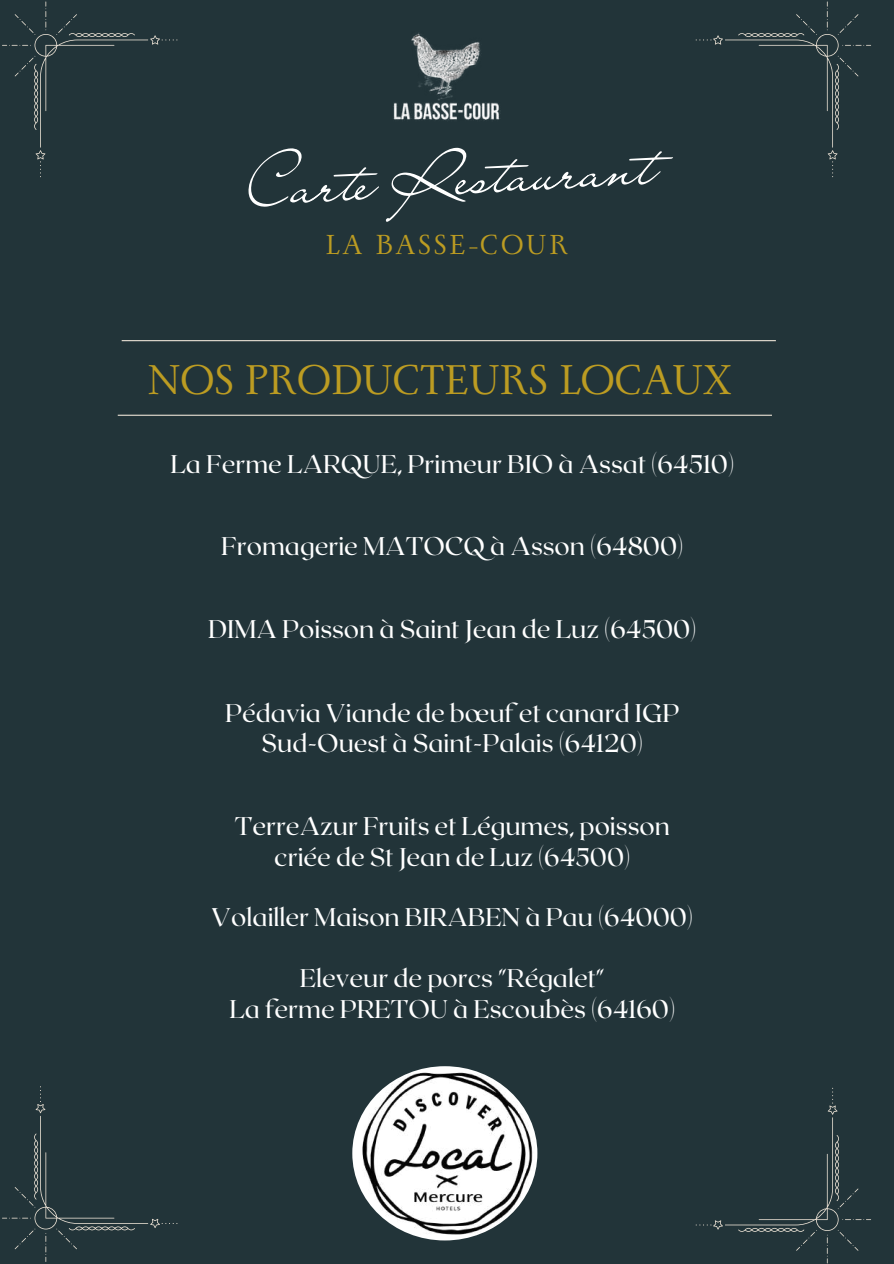
<style>
.page{position:relative;width:894px;height:1264px;background:#fff}
.page>*{position:absolute;margin:0;border:0;box-sizing:border-box;transform-origin:0 0}
.t1{font:61.8px "Liana";color:#fff}
.t2{font:46.35px "Monterchi Serif";color:#bc9c22}
.t3{font:30.6px "Monterchi Serif";letter-spacing:.09em;color:#bc9c22}
.t4{font:25.5px/30.3px "Roxborough CF";color:#fff;text-align:center}
</style>
<div class="page">
<div style="left:0;top:0;width:893px;height:1263px;background:#223439"></div>
<img style="left:393px;top:33px;width:107px;height:88px">
<svg style="left:2px;top:2px;width:175px;height:175px"></svg>
<svg style="left:2px;top:1086px;width:175px;height:175px"></svg>
<svg style="left:695px;top:1087px;width:175px;height:176px"></svg>
<svg style="left:695px;top:2px;width:175px;height:175px"></svg>
<hr style="left:118px;top:414px;width:653px;height:2px;background:#eae1d4">
<hr style="left:122px;top:340px;width:653px;height:1px;background:#eae1d4">
<img style="left:352px;top:1066px;width:186px;height:175px">
<h1 class="t1" style="left:245px;top:146px;width:412px;rotate:-3deg">Carte Restaurant</h1>
<p class="t3" style="left:325px;top:230px;width:244px">LA BASSE-COUR</p>
<h2 class="t2" style="left:147px;top:357px;width:585px">NOS PRODUCTEURS LOCAUX</h2>
<p class="t4" style="left:170px;top:447px;width:565px">La Ferme LARQUE, Primeur BIO à Assat (64510)</p>
<p class="t4" style="left:221px;top:529px;width:463px">Fromagerie MATOCQ à Asson (64800)</p>
<p class="t4" style="left:208px;top:613px;width:489px">DIMA Poisson à Saint Jean de Luz (64500)</p>
<p class="t4" style="left:225px;top:696px;width:455px">Pédavia Viande de bœuf et canard IGP<br>Sud-Ouest à Saint-Palais (64120)</p>
<p class="t4" style="left:235px;top:809px;width:436px">TerreAzur Fruits et Légumes, poisson criée de St Jean de Luz (64500)</p>
<p class="t4" style="left:211px;top:901px;width:483px">Volailler Maison BIRABEN à Pau (64000)</p>
<p class="t4" style="left:229px;top:961px;width:447px">Eleveur de porcs "Régalet"<br>La ferme PRETOU à Escoubès (64160)</p>
</div>
